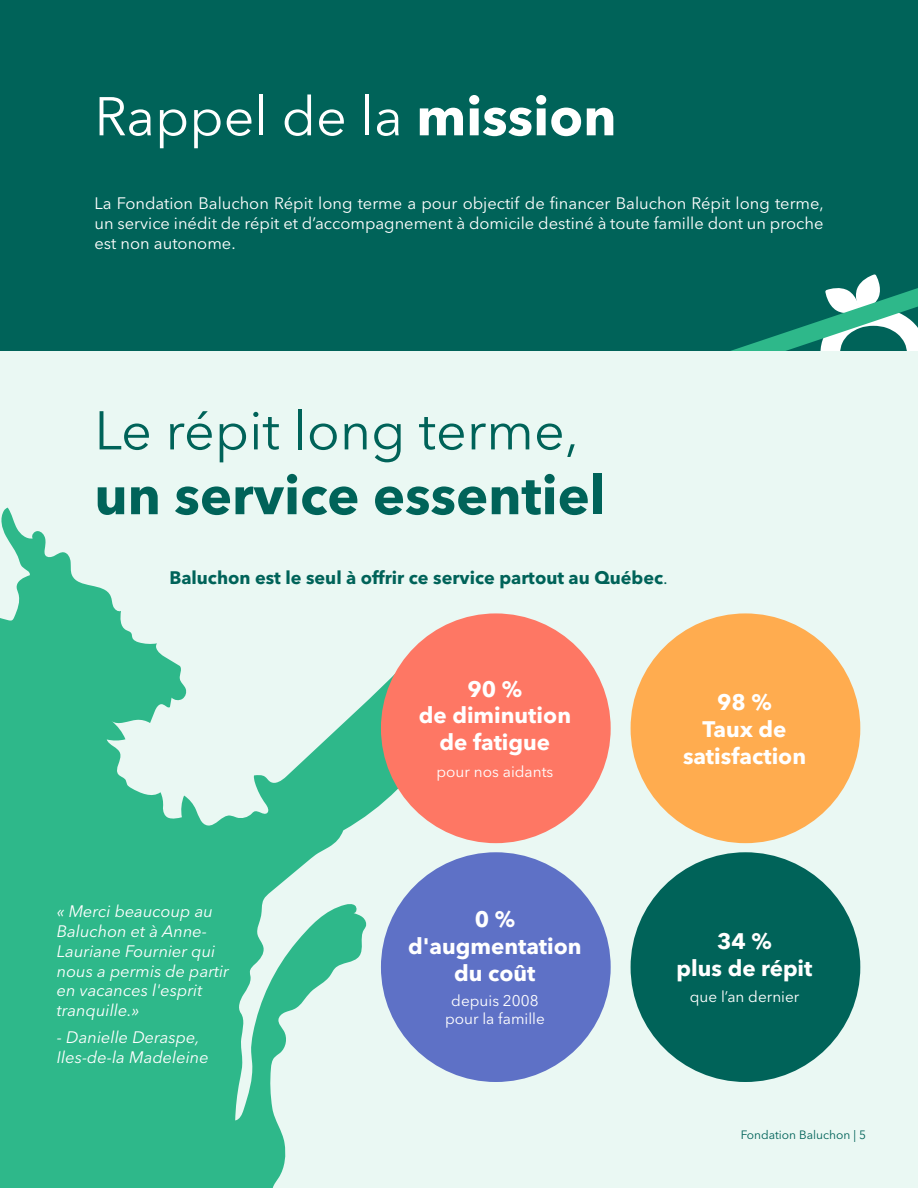
<style>
.page{position:relative;width:918px;height:1188px;background:#fff}
.page>*{position:absolute;margin:0;border:0;box-sizing:border-box;transform-origin:0 0}
.titre1{font:700 54px/64.8px "Avenir Next LT Pro";color:#006359}
.titre1-2{font:54px "Avenir Next LT Pro";color:#fff}
.t1{font:700 22.35px/26.8px "Avenir Next LT Pro";color:#fff;text-align:center}
.t2{font:700 18px "Avenir Next LT Pro";color:#006359}
.t3{font:16.5px/19.8px "Avenir Next LT Pro";color:#fff;text-align:justify}
.legende{font:italic 16.5px/19.8px "Avenir Next LT Pro";color:#fff}
.t4{font:15.3px/18.5px "Avenir Next LT Pro";color:#fff;text-align:center}
.t5{font:12px "Avenir Next LT Pro";color:#006359}
.s1{font-weight:700}
.s2{font-weight:400}
</style>
<div class="page">
<div style="left:0;top:338px;width:918px;height:850px;background:#eaf8f3"></div>
<svg style="left:0;top:508px;width:428px;height:680px;fill:#2eb88a"></svg>
<div style="left:0;top:0;width:918px;height:351px;background:#006359"></div>
<svg style="left:730px;top:274px;width:188px;height:77px"></svg>
<div style="left:381px;top:613px;width:230px;height:230px;background:#fe7764;border-radius:50%"></div>
<div style="left:631px;top:613px;width:229px;height:230px;background:#ffac4f;border-radius:50%"></div>
<div style="left:381px;top:852px;width:230px;height:230px;background:#5e71c6;border-radius:50%"></div>
<div style="left:631px;top:852px;width:229px;height:230px;background:#006359;border-radius:50%"></div>
<p class="titre1-2" style="left:94px;top:84px;width:524px">Rappel de la <span class="s1">mission</span></p>
<p class="t3" style="left:94px;top:193px;width:731px">La Fondation Baluchon Répit long terme a pour objectif de financer Baluchon Répit long terme, un service inédit de répit et d’accompagnement à domicile destiné à toute famille dont un proche est non autonome.</p>
<p class="titre1" style="left:94px;top:398px;width:513px"><span class="s2">Le répit long terme, </span>un service essentiel</p>
<p class="t2" style="left:169px;top:567px;width:500px">Baluchon est le seul à offrir ce service partout au Québec<span class="s2">.</span></p>
<p class="t1" style="left:419px;top:675px;width:154px">90 %<br>de diminution de fatigue</p>
<p class="t4" style="left:437px;top:762px;width:118px">pour nos aidants</p>
<p class="t1" style="left:683px;top:689px;width:125px">98 %<br>Taux de satisfaction</p>
<p class="legende" style="left:57px;top:901px;width:174px">« Merci beaucoup au<br>Baluchon et à Anne-<br>Lauriane Fournier qui nous a permis de partir en vacances l'esprit tranquille.»</p>
<p class="legende" style="left:57px;top:1027px;width:153px">- Danielle Deraspe,<br>Iles-de-la Madeleine</p>
<p class="t1" style="left:408px;top:905px;width:175px">0 % d'augmentation du coût</p>
<p class="t4" style="left:445px;top:991px;width:101px">depuis 2008 pour la famille</p>
<p class="t1" style="left:677px;top:928px;width:137px">34 %<br>plus de répit</p>
<p class="t4" style="left:690px;top:987px;width:111px">que l’an dernier</p>
<p class="t5" style="left:741px;top:1127px;width:127px">Fondation Baluchon | 5</p>
</div>
